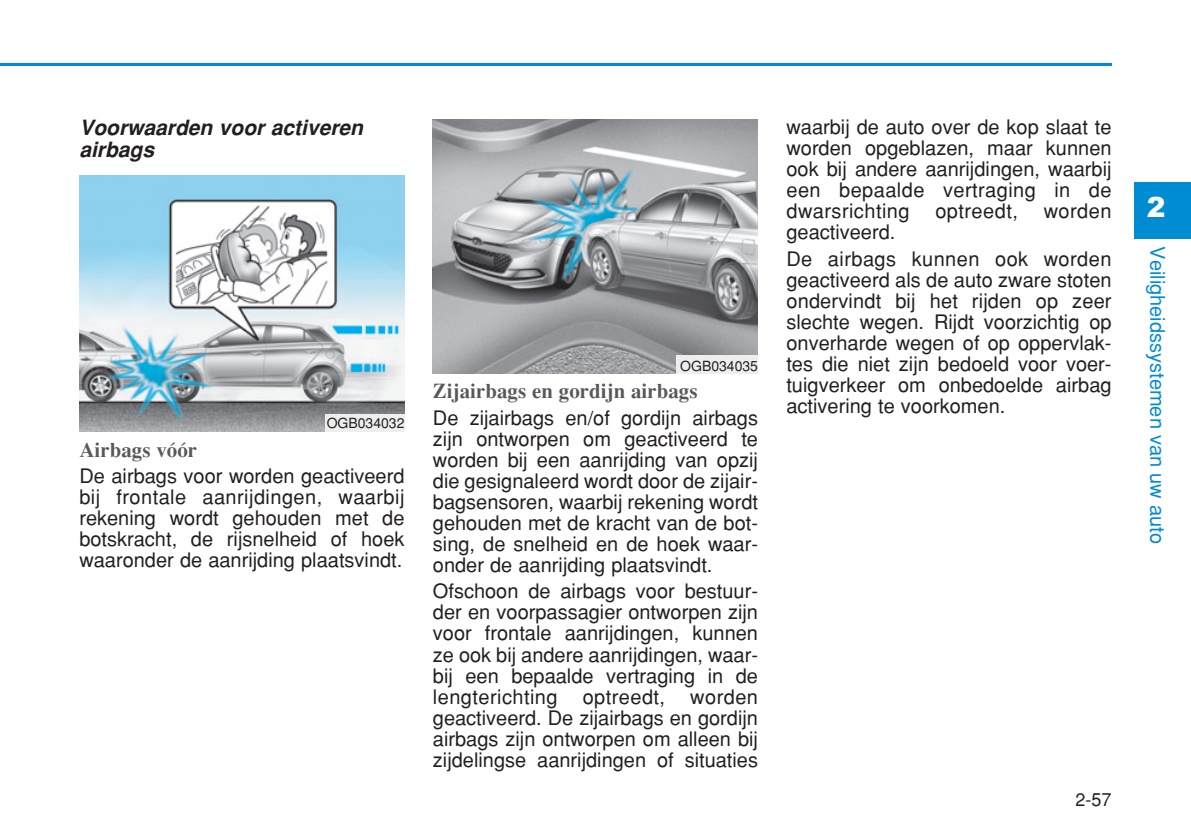
<style>
.page{position:relative;width:1191px;height:840px;background:#fff}
.page>*{position:absolute;margin:0;border:0;box-sizing:border-box;transform-origin:0 0}
.t1{font:900 28px "Arial";color:#fff}
.t2{font:700 21px "Times Tr";color:#57585a}
.t3{font:italic 700 21px/22px "Helvetica Tr";color:#231f20}
.t4{font:20px/21px "Helvetica Tr";color:#231f20;text-align:justify}
.t5{font:20px/26.6px "Helvetica Tr";letter-spacing:.02em;color:#231f20}
.t6{font:20px "Helvetica Tr";color:#008cd2}
.t7{font:18px "Helvetica Tr";color:#231f20}
.t8{font:14px "Helvetica Tr";color:#231f20}
</style>
<div class="page">
<div style="left:1134px;top:181px;width:56px;height:57px;background:#008cd2"></div>
<hr style="left:0;top:63px;width:1111px;height:2px;background:#008cd2">
<img style="left:433px;top:119px;width:325px;height:254px">
<div style="left:676px;top:355px;width:82px;height:18px;background:#eeeeef"></div>
<img style="left:79px;top:176px;width:325px;height:255px">
<div style="left:325px;top:414px;width:79px;height:17px;background:#eeeeef"></div>
<p class="t3" style="left:79px;top:118px;width:285px">Voorwaarden voor activeren airbags</p>
<p class="t8" style="left:327px;top:418px;width:79px">OGB034032</p>
<p class="t2" style="left:79px;top:442px;width:119px">Airbags vóór</p>
<p class="t4" style="left:79px;top:467px;width:327px">De airbags voor worden geactiveerd bij frontale aanrijdingen, waarbij rekening wordt gehouden met de botskracht, de rijsnelheid of hoek waaronder de aanrijding plaatsvindt.</p>
<p class="t8" style="left:680px;top:360px;width:79px">OGB034035</p>
<p class="t2" style="left:433px;top:383px;width:266px">Zijairbags en gordijn airbags</p>
<p class="t4" style="left:433px;top:409px;width:327px">De zijairbags en/of gordijn airbags zijn ontworpen om geactiveerd te worden bij een aanrijding van opzij die gesignaleerd wordt door de zijair&shy;bagsensoren, waarbij rekening wordt gehouden met de kracht van de bot&shy;sing, de snelheid en de hoek waar&shy;onder de aanrijding plaatsvindt.</p>
<p class="t4" style="left:433px;top:582px;width:327px">Ofschoon de airbags voor bestuur&shy;der en voorpassagier ontworpen zijn voor frontale aanrijdingen, kunnen ze ook bij andere aanrijdingen, waar&shy;bij een bepaalde vertraging in de lengterichting</p>
<p class="t4" style="left:433px;top:687px;width:327px;text-indent:257px">worden geactiveerd. De zijairbags en gordijn airbags zijn ontworpen om alleen bij zijdelingse aanrijdingen of situaties</p>
<p class="t5" style="left:582px;top:684px;width:84px">optreedt,</p>
<p class="t4" style="left:786px;top:118px;width:327px">waarbij de auto over de kop slaat te worden opgeblazen, maar kunnen ook bij andere aanrijdingen, waarbij een bepaalde vertraging in de dwarsrichting</p>
<p class="t5" style="left:935px;top:199px;width:84px">optreedt,</p>
<p class="t4" style="left:1043px;top:202px;width:69px">worden</p>
<p class="t5" style="left:786px;top:220px;width:327px">geactiveerd.<br>De airbags kunnen ook worden</p>
<p class="t4" style="left:786px;top:271px;width:327px">geactiveerd als de auto zware stoten ondervindt bij het rijden op zeer slechte wegen. Rijdt voorzichtig op onverharde wegen of op oppervlak&shy;tes die niet zijn bedoeld voor voer&shy;tuigverkeer om onbedoelde airbag activering te voorkomen.</p>
<p class="t7" style="left:1075px;top:792px;width:38px">2-57</p>
<h1 class="t1" style="left:1146px;top:191px;width:20px">2</h1>
<p class="t6" style="left:1165px;top:246px;width:299px;rotate:90deg">Veiligheidssystemen van uw auto</p>
</div>
